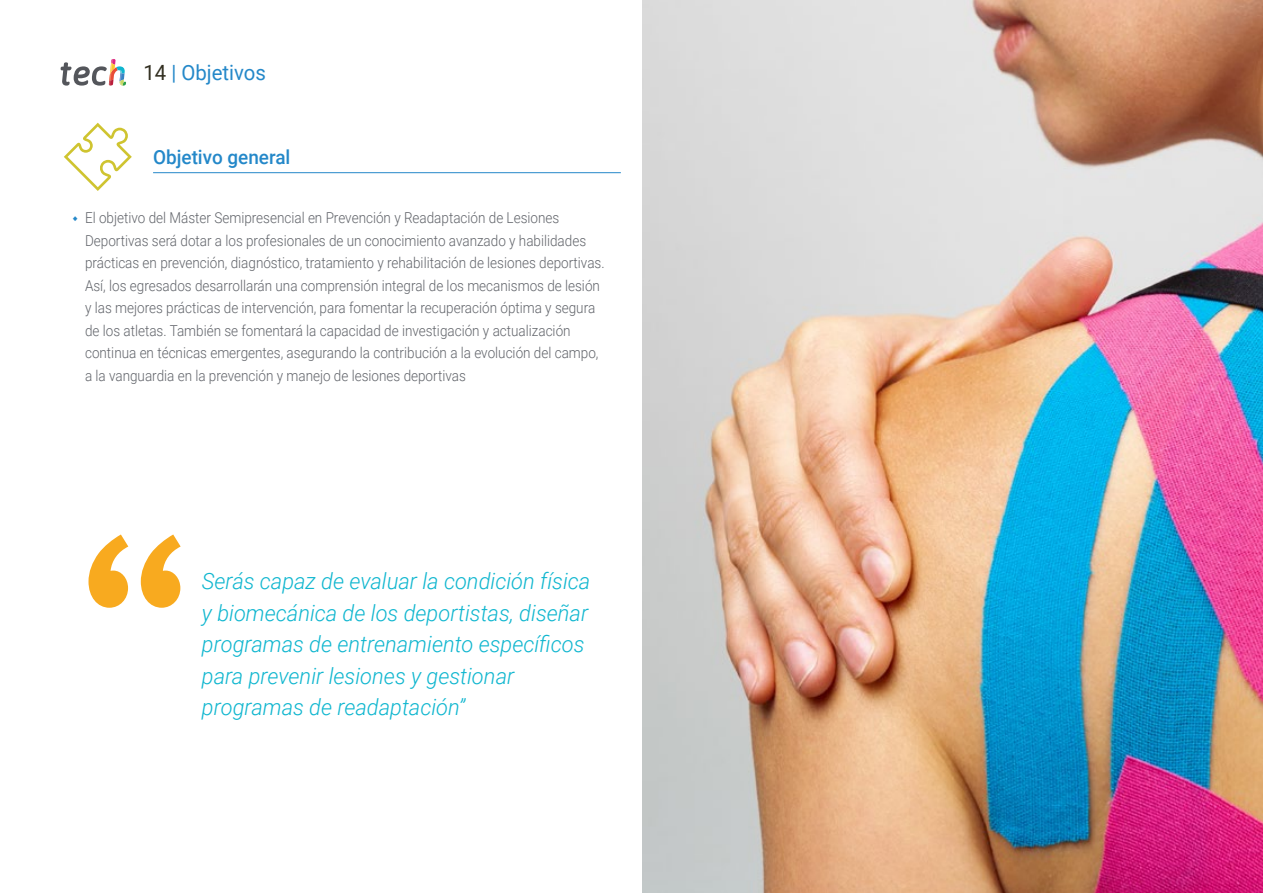
<style>
.page{position:relative;width:1263px;height:893px;background:#fff}
.page>*{position:absolute;margin:0;border:0;box-sizing:border-box;transform-origin:0 0}
.t1{font:italic 300 22.5px/31.5px "Roboto";color:#0fb6cf}
.t2{font:21px "Roboto";color:#2488c9}
.t3{font:500 19.5px "Roboto";color:#2488c9}
.t4{font:300 15px/22.5px "Roboto";color:#61646a;scale:.9 1}
.s1{color:#312e20}
</style>
<div class="page">
<hr style="left:153px;top:172px;width:468px;height:1px;background:#2488c9">
<svg style="left:64px;top:123px;width:68px;height:68px"></svg>
<img style="left:642px;top:0;width:621px;height:893px">
<svg style="left:88px;top:534px;width:93px;height:74px"></svg>
<svg style="left:61px;top:59px;width:65px;height:27px"></svg>
<h2 class="t2" style="left:144px;top:57px;width:124px"><span class="s1">14</span> | Objetivos</h2>
<h3 class="t3" style="left:153px;top:144px;width:139px">Objetivo general</h3>
<p class="t4" style="left:85px;top:206px;width:579px">El objetivo del Máster Semipresencial en Prevención y Readaptación de Lesiones Deportivas será dotar a los profesionales de un conocimiento avanzado y habilidades prácticas en prevención, diagnóstico, tratamiento y rehabilitación de lesiones deportivas.<br>Así, los egresados desarrollarán una comprensión integral de los mecanismos de lesión y las mejores prácticas de intervención, para fomentar la recuperación óptima y segura de los atletas. También se fomentará la capacidad de investigación y actualización continua en técnicas emergentes, asegurando la contribución a la evolución del campo, a la vanguardia en la prevención y manejo de lesiones deportivas</p>
<h1 class="t1" style="left:202px;top:564px;width:390px">Serás capaz de evaluar la condición física y biomecánica de los deportistas, diseñar programas de entrenamiento específicos para prevenir lesiones y gestionar programas de readaptación”</h1>
</div>
